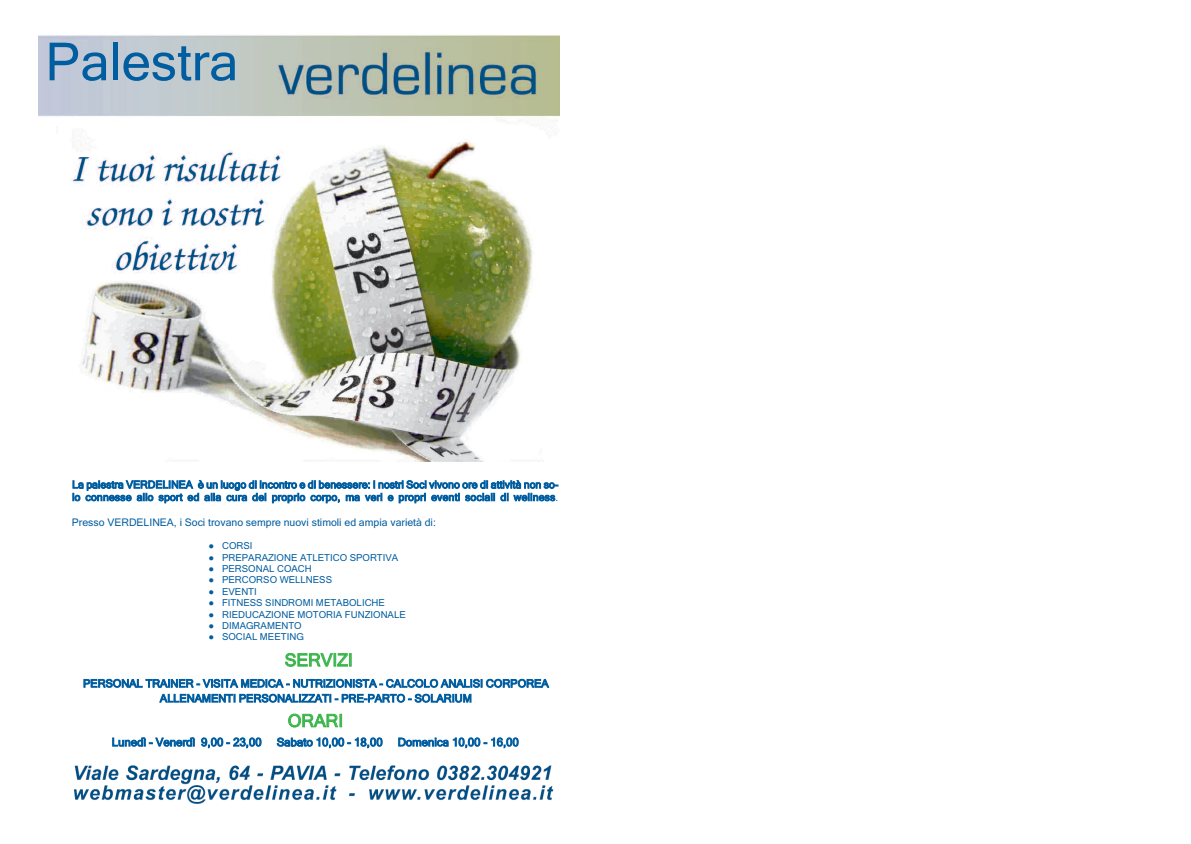
<style>
.page{position:relative;width:1191px;height:844px;background:#fff}
.page>*{position:absolute;margin:0;border:0;box-sizing:border-box;transform-origin:0 0}
.t1{font:52.5px "Microsoft Sans Serif";color:#005da0}
.t2{font:17.5px "Microsoft Sans Serif";color:#3bb54b}
.t3{font:11.38px "Microsoft Sans Serif";color:#005da0}
.t4{font:10.94px/14.9px "Microsoft Sans Serif";color:#005da0;text-align:center}
.t5{font:10.5px/12.4px "Microsoft Sans Serif";color:#005da0}
.t6{font:9.62px "Microsoft Sans Serif";color:#005da0}
</style>
<div class="page">
<img style="left:38px;top:35px;width:521px;height:427px">
<img style="left:73px;top:765px;width:481px;height:39px">
<h1 class="t1" style="left:45px;top:31px;width:194px">Palestra</h1>
<p class="t5" style="left:72px;top:478px;width:488px">La palestra VERDELINEA è un luogo di incontro e di benessere: i nostri Soci vivono ore di attività non so&shy;lo connesse allo sport ed alla cura del proprio corpo, ma veri e propri eventi sociali di wellness.</p>
<p class="t5" style="left:72px;top:516px;width:365px">Presso VERDELINEA, i Soci trovano sempre nuovi stimoli ed ampia varietà di:</p>
<p class="t6" style="left:209px;top:540px;width:45px">● CORSI</p>
<p class="t6" style="left:209px;top:551px;width:191px">● PREPARAZIONE ATLETICO SPORTIVA</p>
<p class="t6" style="left:209px;top:563px;width:105px">● PERSONAL COACH</p>
<p class="t6" style="left:209px;top:574px;width:125px">● PERCORSO WELLNESS</p>
<p class="t6" style="left:209px;top:585px;width:50px">● EVENTI</p>
<p class="t6" style="left:209px;top:597px;width:178px">● FITNESS SINDROMI METABOLICHE</p>
<p class="t6" style="left:209px;top:608px;width:199px">● RIEDUCAZIONE MOTORIA FUNZIONALE</p>
<p class="t6" style="left:209px;top:620px;width:95px">● DIMAGRAMENTO</p>
<p class="t6" style="left:209px;top:631px;width:97px">● SOCIAL MEETING</p>
<h2 class="t2" style="left:285px;top:649px;width:70px">SERVIZI</h2>
<p class="t4" style="left:83px;top:676px;width:467px">PERSONAL TRAINER - VISITA MEDICA - NUTRIZIONISTA - CALCOLO ANALISI CORPOREA<br>ALLENAMENTI PERSONALIZZATI - PRE-PARTO - SOLARIUM</p>
<h2 class="t2" style="left:288px;top:710px;width:57px">ORARI</h2>
<p class="t3" style="left:112px;top:735px;width:151px">Lunedì - Venerdì 9,00 - 23,00</p>
<p class="t3" style="left:277px;top:735px;width:107px">Sabato 10,00 - 18,00</p>
<p class="t3" style="left:398px;top:735px;width:122px">Domenica 10,00 - 16,00</p>
</div>
